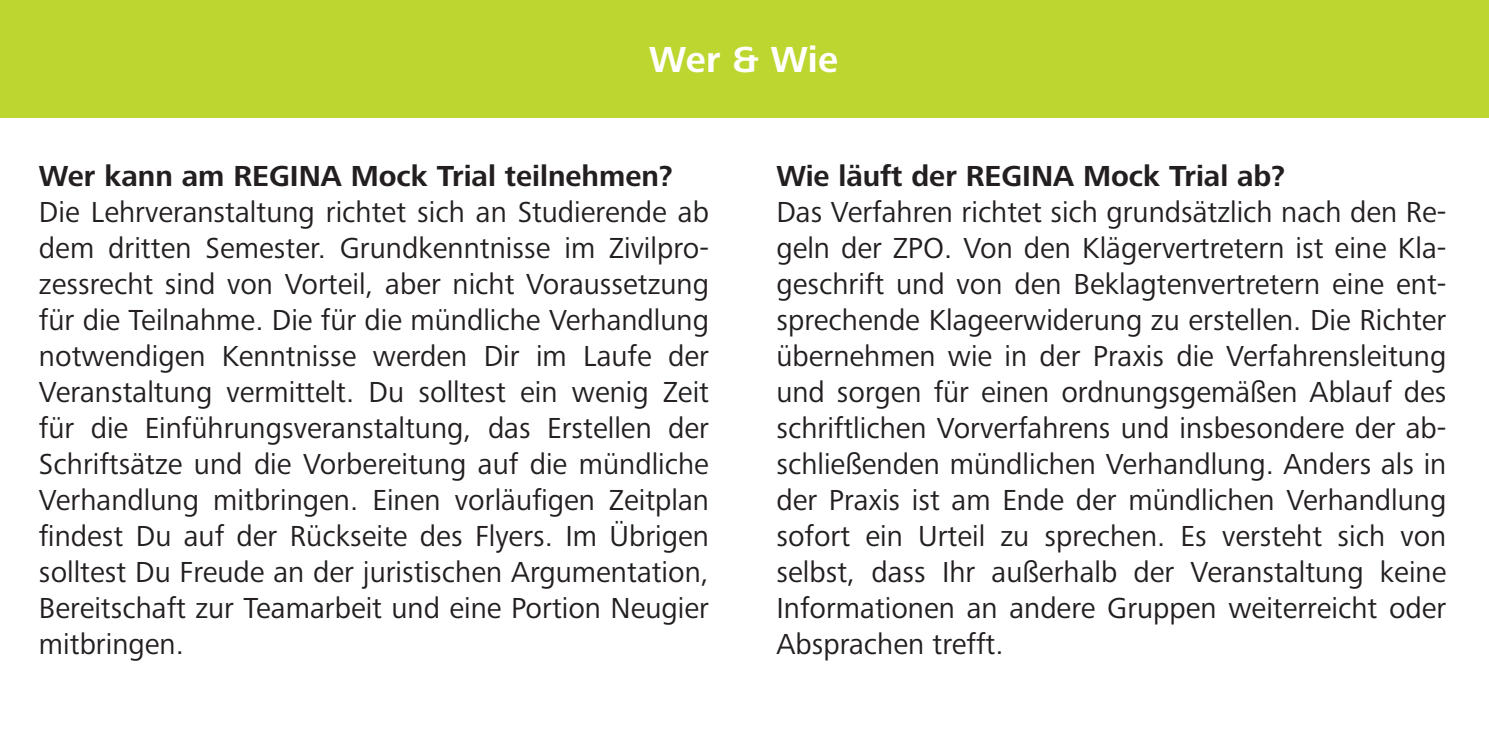
<style>
.page{position:relative;width:1489px;height:744px;background:#fff}
.page>*{position:absolute;margin:0;border:0;box-sizing:border-box;transform-origin:0 0}
.Grundtext{font:700 37.5px "Frutiger Next LTW1 G";letter-spacing:.005em;color:#fff}
.t1{font:30px/36px "Frutiger Next LTW1 G";color:#231f20;text-align:justify}
.t2{font:700 30px "Frutiger Next LTW1 G";color:#231f20}
</style>
<div class="page">
<div style="left:0;top:1px;width:1488px;height:117px;background:#bed630"></div>
<p class="Grundtext" style="left:649px;top:38px;width:190px">Wer &amp; Wie</p>
<p class="t2" style="left:39px;top:158px;width:635px">Wer kann am REGINA Mock Trial teilnehmen?</p>
<p class="t1" style="left:39px;top:194px;width:671px">Die Lehrveranstaltung richtet sich an Studierende ab dem dritten Semester. Grundkenntnisse im Zivilpro&shy;zessrecht sind von Vorteil, aber nicht Voraussetzung für die Teilnahme. Die für die mündliche Verhandlung notwendigen Kenntnisse werden Dir im Laufe der Veranstaltung vermittelt. Du solltest ein wenig Zeit für die Einführungsveranstaltung, das Erstellen der Schriftsätze und die Vorbereitung auf die mündliche Verhandlung mitbringen. Einen vorläufigen Zeitplan findest Du auf der Rückseite des Flyers. Im Übrigen solltest Du Freude an der juristischen Argumentation, Bereitschaft zur Teamarbeit und eine Portion Neugier mitbringen.</p>
<p class="t2" style="left:776px;top:158px;width:510px">Wie läuft der REGINA Mock Trial ab?</p>
<p class="t1" style="left:776px;top:194px;width:671px">Das Verfahren richtet sich grundsätzlich nach den Re&shy;geln der ZPO. Von den Klägervertretern ist eine Kla&shy;geschrift und von den Beklagtenvertretern eine ent&shy;sprechende Klageerwiderung zu erstellen. Die Richter übernehmen wie in der Praxis die Verfahrensleitung und sorgen für einen ordnungsgemäßen Ablauf des schriftlichen Vorverfahrens und insbesondere der ab&shy;schließenden mündlichen Verhandlung. Anders als in der Praxis ist am Ende der mündlichen Verhandlung sofort ein Urteil zu sprechen. Es versteht sich von selbst, dass Ihr außerhalb der Veranstaltung keine Informationen an andere Gruppen weiterreicht oder Absprachen trefft.</p>
</div>
